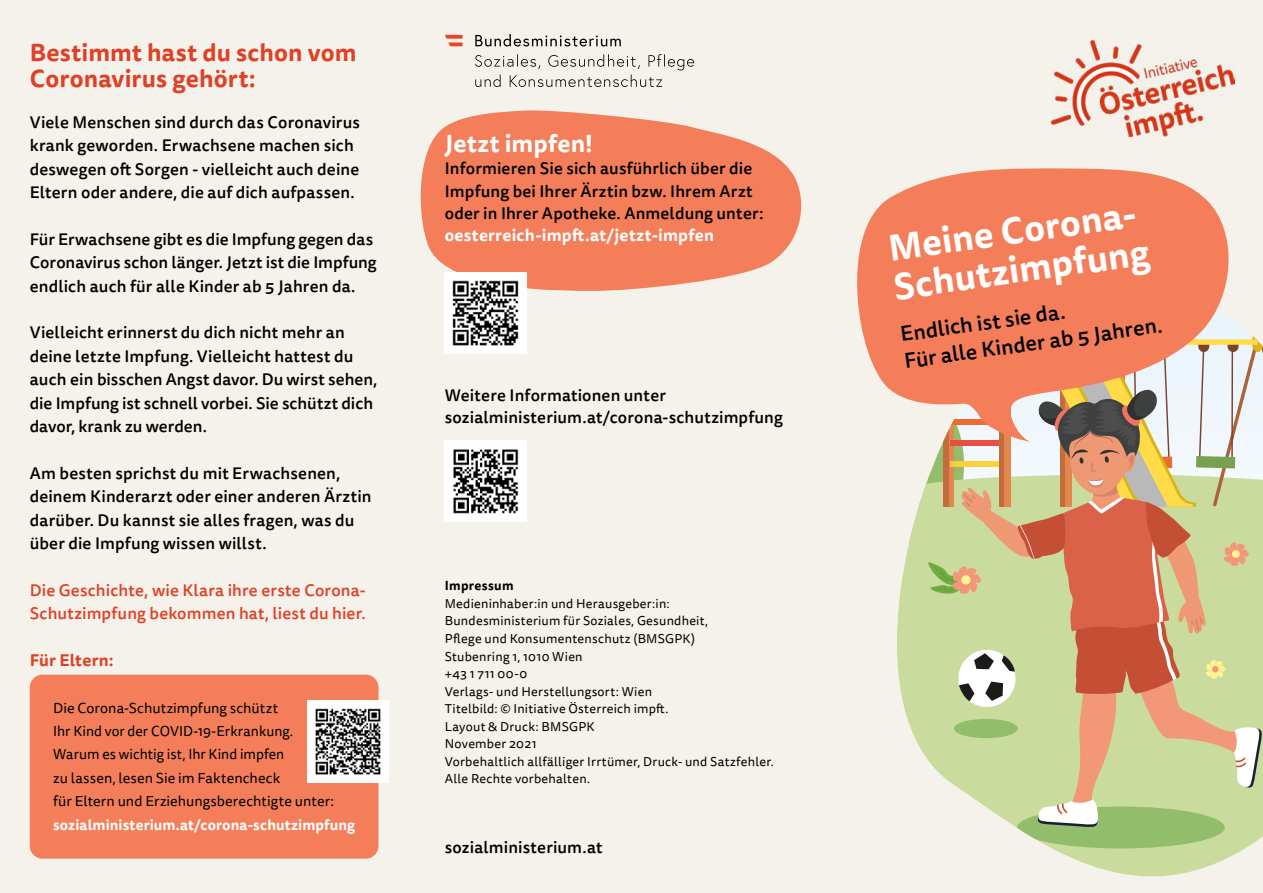
<style>
.page{position:relative;width:1263px;height:893px;background:#f5f2eb}
.page>*{position:absolute;margin:0;border:0;box-sizing:border-box;transform-origin:0 0}
.t1{font:700 36px/39px "Tisa Sans Pro";color:#fff}
.h1_ohne_Nummerierung{font:700 24px/26.4px "Tisa Sans Pro";letter-spacing:.01em;color:#df4127}
.h1_ohne_Nummerierung-2{font:700 24px "Tisa Sans Pro";letter-spacing:.02em;color:#fff}
.t2{font:500 21px/27px "Tisa Sans Pro";color:#000}
.p_Introtext{font:500 16.5px/23.4px "Tisa Sans Pro";letter-spacing:.01em;color:#000}
.Cover_p_Rückseite{font:500 16.5px/22.2px "Tisa Sans Pro";letter-spacing:.01em;color:#000}
.p_Introtext-2{font:500 16.5px/23.4px "Tisa Sans Pro";letter-spacing:.01em;color:#df4127}
.h2_ohne_Nummerierung_rot{font:700 16.5px "Tisa Sans Pro";letter-spacing:.01em;color:#df4127}
.Infobox_p_Infobox{font:14.4px/23.4px "Tisa Sans Pro";letter-spacing:.005em;color:#000}
.p_Impressum{font:12.75px/17.5px "Tisa Sans Pro";letter-spacing:.02em;color:#000}
.h_Impressum{font:700 12.75px "Tisa Sans Pro";letter-spacing:.025em;color:#000}
.s1{font-weight:700;color:#fff}
</style>
<div class="page">
<svg style="left:1033px;top:828px;width:230px;height:49px;fill:#cadb9e"></svg>
<div style="left:1017px;top:806px;width:208px;height:42px;background:#92be6c;border-radius:50%"></div>
<svg style="left:897px;top:324px;width:366px;height:504px;background:#d1c294"></svg>
<img style="left:1051px;top:41px;width:184px;height:95px">
<svg style="left:857px;top:168px;width:381px;height:274px;background:#ec977b"></svg>
<div style="left:30px;top:675px;width:348px;height:184px;background:#f47e5a;border-radius:13px"></div>
<img style="left:308px;top:701px;width:81px;height:81px">
<svg style="left:420px;top:110px;width:382px;height:183px;fill:#f47e5a"></svg>
<svg style="left:475px;top:54px;width:219px;height:33px"></svg>
<svg style="left:475px;top:34px;width:146px;height:13px"></svg>
<svg style="left:445px;top:35px;width:17px;height:11px"></svg>
<img style="left:445px;top:272px;width:81px;height:82px">
<img style="left:445px;top:441px;width:81px;height:81px">
<h1 class="h1_ohne_Nummerierung" style="left:30px;top:39px;width:328px">Bestimmt hast du schon vom<br>Coronavirus gehört:</h1>
<p class="p_Introtext" style="left:30px;top:111px;width:332px">Viele Menschen sind durch das Coronavirus krank geworden. Erwachsene machen sich deswegen oft Sorgen - vielleicht auch deine Eltern oder andere, die auf dich aufpassen.</p>
<p class="p_Introtext" style="left:30px;top:228px;width:348px">Für Erwachsene gibt es die Impfung gegen das<br>Coronavirus schon länger. Jetzt ist die Impfung endlich auch für alle Kinder ab 5 Jahren da.</p>
<p class="p_Introtext" style="left:30px;top:321px;width:349px">Vielleicht erinnerst du dich nicht mehr an deine letzte Impfung. Vielleicht hattest du auch ein bisschen Angst davor. Du wirst sehen, die Impfung ist schnell vorbei. Sie schützt dich davor, krank zu werden.</p>
<p class="p_Introtext" style="left:30px;top:462px;width:343px">Am besten sprichst du mit Erwachsenen, deinem Kinderarzt oder einer anderen Ärztin darüber. Du kannst sie alles fragen, was du über die Impfung wissen willst.</p>
<p class="p_Introtext-2" style="left:30px;top:579px;width:337px">Die Geschichte, wie Klara ihre erste Corona-<br>Schutzimpfung bekommen hat, liest du hier.</p>
<h2 class="h2_ohne_Nummerierung_rot" style="left:30px;top:648px;width:85px">Für Eltern:</h2>
<p class="Infobox_p_Infobox" style="left:53px;top:696px;width:303px">Die Corona-Schutzimpfung schützt<br>Ihr Kind vor der COVID-19-Erkrankung.<br>Warum es wichtig ist, Ihr Kind impfen<br>zu lassen, lesen Sie im Faktencheck<br>für Eltern und Erziehungsberechtigte unter: <span class="s1">sozialministerium.at/corona-schutzimpfung</span></p>
<h1 class="h1_ohne_Nummerierung-2" style="left:445px;top:126px;width:150px">Jetzt impfen!</h1>
<p class="Cover_p_Rückseite" style="left:445px;top:158px;width:320px">Informieren Sie sich ausführlich über die Impfung bei Ihrer Ärztin bzw. Ihrem Arzt oder in Ihrer Apotheke. Anmeldung unter: <span class="s1">oesterreich-impft.at/jetzt-impfen</span></p>
<p class="Cover_p_Rückseite" style="left:445px;top:384px;width:340px">Weitere Informationen unter sozialministerium.at/corona-schutzimpfung</p>
<h1 class="h_Impressum" style="left:445px;top:576px;width:70px">Impressum</h1>
<p class="p_Impressum" style="left:445px;top:595px;width:226px">Medieninhaber:in und Herausgeber:in:</p>
<p class="p_Impressum" style="left:445px;top:612px;width:265px">Bundesministerium für Soziales, Gesundheit,<br>Pflege und Konsumentenschutz (BMSGPK)</p>
<p class="p_Impressum" style="left:445px;top:648px;width:139px">Stubenring 1, 1010 Wien</p>
<p class="p_Impressum" style="left:445px;top:665px;width:84px">+43 1 711 00-0</p>
<p class="p_Impressum" style="left:445px;top:683px;width:209px">Verlags- und Herstellungsort: Wien</p>
<p class="p_Impressum" style="left:445px;top:700px;width:225px">Titelbild: © Initiative Österreich impft.</p>
<p class="p_Impressum" style="left:445px;top:718px;width:151px">Layout &amp; Druck: BMSGPK</p>
<p class="p_Impressum" style="left:445px;top:735px;width:93px">November 2021</p>
<p class="p_Impressum" style="left:445px;top:753px;width:331px">Vorbehaltlich allfälliger Irrtümer, Druck- und Satzfehler.<br>Alle Rechte vorbehalten.</p>
<p class="Cover_p_Rückseite" style="left:445px;top:837px;width:159px">sozialministerium.at</p>
<h1 class="t1" style="left:886px;top:229px;width:259px;rotate:-8deg">Meine Corona-<br>Schutzimpfung</h1>
<p class="t2" style="left:899px;top:321px;width:262px;rotate:-8deg">Endlich ist sie da.<br>Für alle Kinder ab 5 Jahren.</p>
</div>
